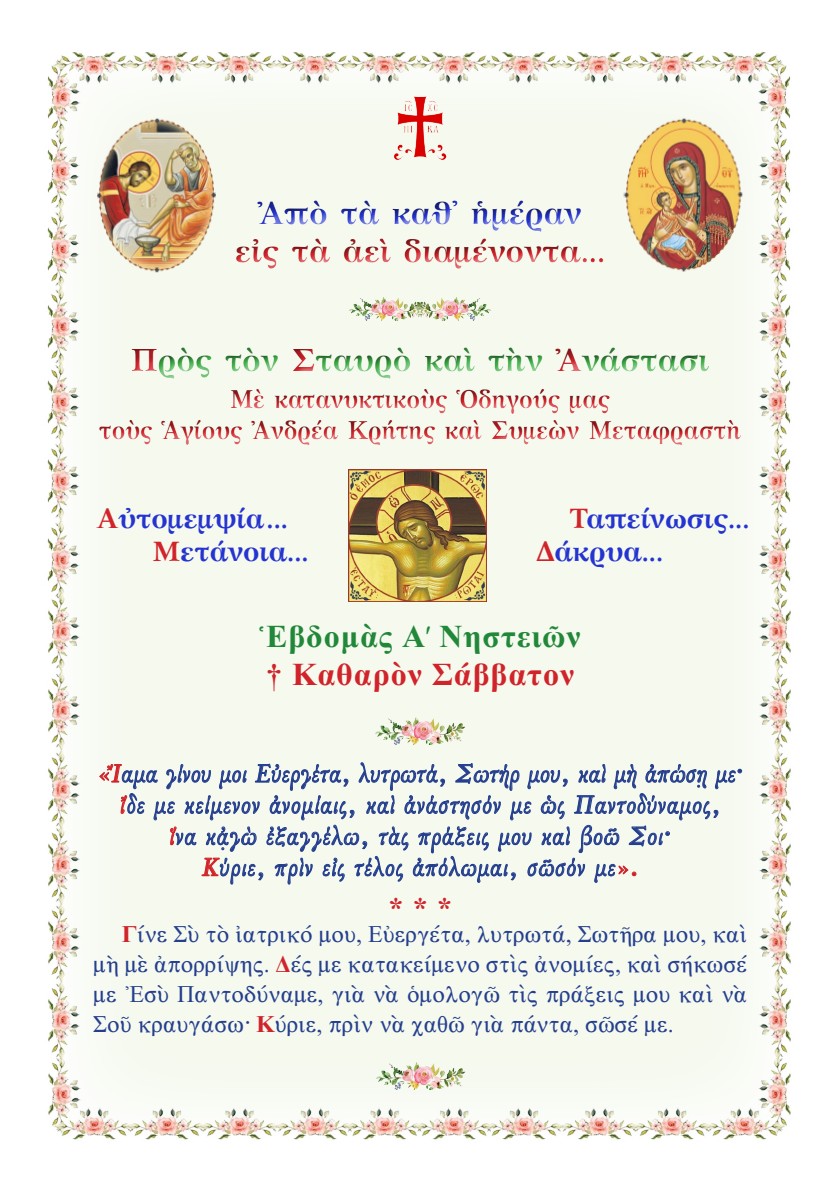
<style>
.page{position:relative;width:840px;height:1191px;background:#fff}
.page>*{position:absolute;margin:0;border:0;box-sizing:border-box;transform-origin:0 0}
.t1{font:700 32px "GFS Artemisia";color:#40ae49}
.t2{font:700 32px "GFS Artemisia";color:#d1232a}
.t3{font:32px "CTOS New Times Bold Test 1";letter-spacing:.03em;color:#228839}
.t4{font:32px "CTOS New Times Bold Test 1";letter-spacing:.03em;color:#d1232a}
.t5{font:700 32px "GFS Artemisia";color:#2534d0}
.t6{font:30px "CTOS New Times Bold Test 1";color:#d1232a}
.t7{font:700 28px "GFS Artemisia";color:#2534d0}
.t8{font:26px "GFS Baskerville";letter-spacing:.03em;color:#253f8e}
.t9{font:700 26px/31.2px "GFS Artemisia";color:#d1232a;text-align:center;scale:.9 1}
.t10{font:26px "GFS Baskerville";letter-spacing:.01em;color:#253f8e}
.t11{font:24px/30px "CTOS New Times Roman Test 1";color:#253f8e;text-align:justify}
.s1{color:#d1232a}
.s2{font-family:"CTOS New Times Bold Test 1";color:#d1232a}
</style>
<div class="page">
<img style="left:47px;top:52px;width:744px;height:1088px">
<img style="left:393px;top:96px;width:53px;height:65px">
<div style="left:225px;top:191px;width:391px;height:86px;background:#f5f9ee"></div>
<div style="left:222px;top:186px;width:392px;height:84px;background:#231f20;opacity:.75"></div>
<div style="left:93px;top:338px;width:661px;height:121px;background:#f5f9ee"></div>
<div style="left:91px;top:334px;width:658px;height:120px;background:#231f20;opacity:.75"></div>
<svg style="left:98px;top:755px;width:643px;height:129px;background:#dae0e0"></svg>
<img style="left:96px;top:114px;width:122px;height:158px">
<img style="left:623px;top:114px;width:121px;height:158px">
<img style="left:374px;top:715px;width:90px;height:29px">
<img style="left:348px;top:295px;width:66px;height:25px">
<img style="left:414px;top:295px;width:77px;height:25px">
<img style="left:348px;top:469px;width:138px;height:132px">
<img style="left:375px;top:1060px;width:90px;height:29px">
<h1 class="t5" style="left:258px;top:186px;width:325px">Ἀπὸ τὰ καθ᾿ ἡμέραν</h1>
<h1 class="t2" style="left:235px;top:225px;width:371px">εἰς τὰ ἀεὶ διαμένοντα...</h1>
<h1 class="t1" style="left:131px;top:334px;width:579px"><span class="s1">Π</span>ρὸς τὸν <span class="s1">Σ</span>ταυρὸ καὶ τὴν <span class="s1">Ἀ</span>νάστασι</h1>
<p class="t9" style="left:99px;top:381px;width:714px">Μὲ κατανυκτικοὺς Ὁδηγούς μας<br>τοὺς Ἁγίους Ἀνδρέα Κρήτης καὶ Συμεὼν Μεταφραστὴ</p>
<p class="t7" style="left:96px;top:495px;width:193px"><span class="s1">Α</span>ὐτομεμψία...</p>
<p class="t7" style="left:152px;top:528px;width:157px"><span class="s1">Μ</span>ετάνοια...</p>
<p class="t7" style="left:569px;top:495px;width:181px"><span class="s1">Τ</span>απείνωσις...</p>
<p class="t7" style="left:536px;top:528px;width:128px"><span class="s1">Δ</span>άκρυα...</p>
<p class="t3" style="left:259px;top:618px;width:323px">Ἑβδομὰς Α´ Νηστειῶν</p>
<p class="t4" style="left:266px;top:657px;width:309px">† Καθαρὸν Σάββατον</p>
<p class="t10" style="left:97px;top:759px;width:647px"><span class="s1">«Ἴ</span>αμα γίνου μοι Εὐεργέτα, λυτρωτά, Σωτήρ μου, καὶ μὴ ἀπώσῃ με·</p>
<p class="t8" style="left:120px;top:791px;width:601px"><span class="s1">ἴ</span>δε με κείμενον ἀνομίαις, καὶ ἀνάστησόν με ὡς Παντοδύναμος,</p>
<p class="t8" style="left:169px;top:822px;width:503px"><span class="s1">ἵ</span>να κᾀγὼ ἐξαγγέλω, τὰς πράξεις μου καὶ βοῶ Σοι·</p>
<p class="t8" style="left:202px;top:853px;width:438px"><span class="s1">Κ</span>ύριε, πρὶν εἰς τέλος ἀπόλωμαι, σῶσόν με<span class="s1">».</span></p>
<p class="t6" style="left:388px;top:891px;width:65px">* * *</p>
<p class="t11" style="left:93px;top:918px;width:655px;text-indent:28px"><span class="s2">Γ</span>ίνε Σὺ τὸ ἰατρικό μου, Εὐεργέτα, λυτρωτά, Σωτῆρα μου, καὶ μὴ μὲ ἀπορρίψης. <span class="s2">Δ</span>ές με κατακείμενο στὶς ἀνομίες, καὶ σήκωσέ με Ἐσὺ Παντοδύναμε, γιὰ νὰ ὁμολογῶ τὶς πράξεις μου καὶ νὰ Σοῦ κραυγάσω· <span class="s2">Κ</span>ύριε, πρὶν νὰ χαθῶ γιὰ πάντα, σῶσέ με.</p>
</div>
